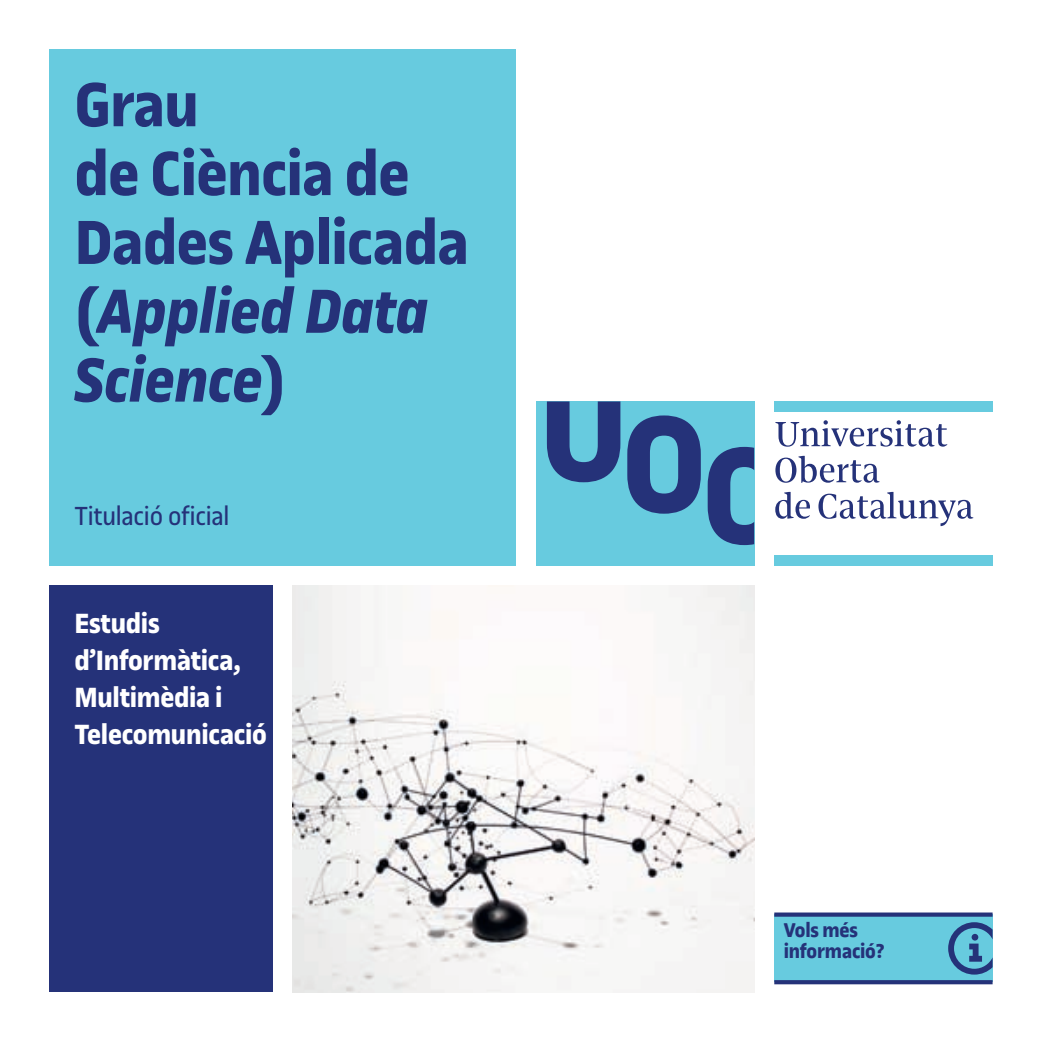
<style>
.page{position:relative;width:1042px;height:1042px;background:#fff}
.page>*{position:absolute;margin:0;border:0;box-sizing:border-box;transform-origin:0 0}
.t1{font:700 66.5px/68.8px "UOC Sans";letter-spacing:-.01em;color:#253279}
.t2{font:700 29.75px/36.8px "UOC Sans";letter-spacing:-.01em;color:#fff}
.t3{font:28px "UOC Sans";letter-spacing:-.01em;color:#253279}
.t4{font:700 21.53px/21px "UOC Sans";letter-spacing:-.01em;color:#253279}
.s1{font-style:italic}
</style>
<div class="page">
<div style="left:50px;top:50px;width:466px;height:516px;background:#67cbdf"></div>
<div style="left:50px;top:585px;width:223px;height:407px;background:#253279"></div>
<div style="left:536px;top:401px;width:218px;height:165px;background:#67cbdf"></div>
<svg style="left:627px;top:415px;width:74px;height:99px"></svg>
<svg style="left:547px;top:401px;width:73px;height:81px"></svg>
<svg style="left:708px;top:447px;width:46px;height:98px"></svg>
<svg style="left:775px;top:492px;width:198px;height:34px"></svg>
<svg style="left:775px;top:456px;width:104px;height:27px"></svg>
<svg style="left:775px;top:420px;width:172px;height:27px"></svg>
<div style="left:774px;top:401px;width:219px;height:11px;background:#67cbdf"></div>
<div style="left:774px;top:555px;width:219px;height:11px;background:#67cbdf"></div>
<img style="left:293px;top:585px;width:461px;height:407px">
<div style="left:774px;top:914px;width:218px;height:68px;background:#67cbdf"></div>
<svg style="left:774px;top:912px;width:218px;height:4px"></svg>
<svg style="left:774px;top:980px;width:218px;height:4px"></svg>
<svg style="left:948px;top:922px;width:44px;height:52px"></svg>
<div style="left:971px;top:934px;width:7px;height:6px;background:#253279;border-radius:50%"></div>
<p class="t1" style="left:74px;top:71px;width:396px">Grau<br>de Ciència de<br>Dades Aplicada (<span class="s1">Applied Data<br>Science</span>)</p>
<p class="t3" style="left:74px;top:501px;width:156px">Titulació oficial</p>
<p class="t2" style="left:74px;top:605px;width:194px">Estudis d’Informàtica,<br>Multimèdia i<br>Telecomunicació</p>
<p class="t4" style="left:784px;top:919px;width:103px">Vols més informació?</p>
</div>
